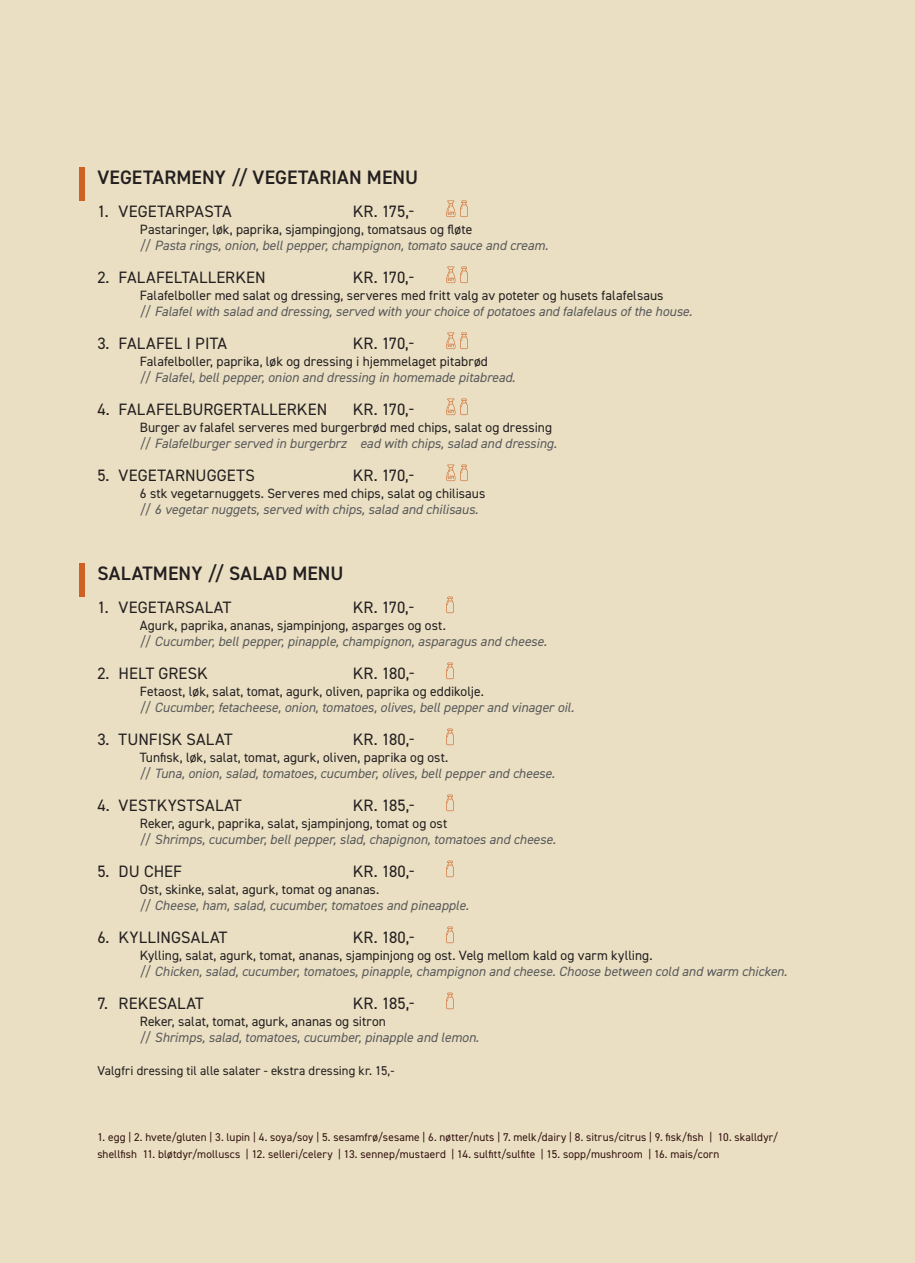
<style>
.page{position:relative;width:915px;height:1263px;background:#fff}
.page>*{position:absolute;margin:0;border:0;box-sizing:border-box;transform-origin:0 0}
.Små_overskrifter{font:600 19.5px "DIN2014";letter-spacing:.01em;color:#231f20}
.Meny_overskrift{font:16.5px "DIN2014";letter-spacing:.005em;color:#231f20}
.Menytekst_engelsk{font:italic 13.5px "DIN2014";color:#57585a}
.Menytekst_norsk{font:13.5px "DIN2014";letter-spacing:.005em;color:#231f20}
.Meny_overskrift-2{font:13.5px "DIN2014";letter-spacing:.005em;color:#231f20}
.Meny_overskrift-3{font:italic 13.5px "DIN2014";color:#57585a}
.Ekstrainfo{font:12.75px "DIN2014";letter-spacing:.005em;color:#231f20}
.Allergener_smått{font:11.25px/16.5px "DIN2014";letter-spacing:.01em;color:#32110f}
</style>
<div class="page">
<div style="left:0;top:0;width:914px;height:1263px;background:#eadfc2"></div>
<div style="left:79px;top:168px;width:6px;height:33px;background:#ce6123"></div>
<div style="left:79px;top:564px;width:6px;height:33px;background:#ce6123"></div>
<svg style="left:446px;top:201px;width:21px;height:16px"></svg>
<svg style="left:446px;top:267px;width:21px;height:16px"></svg>
<svg style="left:446px;top:333px;width:21px;height:16px"></svg>
<svg style="left:446px;top:399px;width:21px;height:16px"></svg>
<svg style="left:446px;top:465px;width:21px;height:16px"></svg>
<svg style="left:446px;top:597px;width:7px;height:16px"></svg>
<svg style="left:446px;top:729px;width:7px;height:16px"></svg>
<svg style="left:446px;top:861px;width:7px;height:16px"></svg>
<svg style="left:446px;top:663px;width:7px;height:16px"></svg>
<svg style="left:446px;top:795px;width:7px;height:16px"></svg>
<svg style="left:446px;top:927px;width:7px;height:16px"></svg>
<svg style="left:446px;top:993px;width:7px;height:16px"></svg>
<p class="Små_overskrifter" style="left:97px;top:164px;width:322px">VEGETARMENY // VEGETARIAN MENU</p>
<p class="Meny_overskrift" style="left:97px;top:201px;width:136px">1. VEGETARPASTA</p>
<p class="Meny_overskrift" style="left:352px;top:201px;width:63px">KR. 175,-</p>
<p class="Menytekst_norsk" style="left:140px;top:220px;width:334px">Pastaringer, løk, paprika, sjampingjong, tomatsaus og fløte</p>
<p class="Menytekst_engelsk" style="left:140px;top:237px;width:409px">// Pasta rings, onion, bell pepper, champignon, tomato sauce and cream.</p>
<p class="Meny_overskrift" style="left:97px;top:267px;width:170px">2. FALAFELTALLERKEN</p>
<p class="Meny_overskrift" style="left:352px;top:267px;width:63px">KR. 170,-</p>
<p class="Menytekst_norsk" style="left:140px;top:286px;width:525px">Falafelboller med salat og dressing, serveres med fritt valg av poteter og husets falafelsaus</p>
<p class="Menytekst_engelsk" style="left:140px;top:303px;width:554px">// Falafel with salad and dressing, served with your choice of potatoes and falafelaus of the house.</p>
<p class="Meny_overskrift" style="left:97px;top:333px;width:131px">3. FALAFEL I PITA</p>
<p class="Meny_overskrift" style="left:352px;top:333px;width:63px">KR. 170,-</p>
<p class="Menytekst_norsk" style="left:140px;top:352px;width:349px">Falafelboller, paprika, løk og dressing i hjemmelaget pitabrød</p>
<p class="Menytekst_engelsk" style="left:140px;top:369px;width:377px">// Falafel, bell pepper, onion and dressing in homemade pitabread.</p>
<p class="Meny_overskrift" style="left:97px;top:399px;width:231px">4. FALAFELBURGERTALLERKEN</p>
<p class="Meny_overskrift" style="left:352px;top:399px;width:63px">KR. 170,-</p>
<p class="Menytekst_norsk" style="left:140px;top:418px;width:413px">Burger av falafel serveres med burgerbrød med chips, salat og dressing</p>
<p class="Menytekst_engelsk" style="left:140px;top:435px;width:418px">// Falafelburger served in burgerbrz ead with chips, salad and dressing.</p>
<p class="Meny_overskrift" style="left:97px;top:465px;width:159px">5. VEGETARNUGGETS</p>
<p class="Meny_overskrift" style="left:352px;top:465px;width:63px">KR. 170,-</p>
<p class="Meny_overskrift-2" style="left:140px;top:484px;width:347px">6 stk vegetarnuggets. Serveres med chips, salat og chilisaus</p>
<p class="Meny_overskrift-3" style="left:140px;top:501px;width:340px">// 6 vegetar nuggets, served with chips, salad and chilisaus.</p>
<p class="Små_overskrifter" style="left:97px;top:560px;width:247px">SALATMENY // SALAD MENU</p>
<p class="Meny_overskrift" style="left:97px;top:597px;width:135px">1. VEGETARSALAT</p>
<p class="Meny_overskrift" style="left:352px;top:597px;width:63px">KR. 170,-</p>
<p class="Menytekst_norsk" style="left:140px;top:616px;width:307px">Agurk, paprika, ananas, sjampinjong, asparges og ost.</p>
<p class="Menytekst_engelsk" style="left:140px;top:633px;width:408px">// Cucumber, bell pepper, pinapple, champignon, asparagus and cheese.</p>
<p class="Meny_overskrift" style="left:97px;top:663px;width:112px">2. HELT GRESK</p>
<p class="Meny_overskrift" style="left:352px;top:663px;width:63px">KR. 180,-</p>
<p class="Menytekst_norsk" style="left:140px;top:682px;width:345px">Fetaost, løk, salat, tomat, agurk, oliven, paprika og eddikolje.</p>
<p class="Menytekst_engelsk" style="left:140px;top:699px;width:435px">// Cucumber, fetacheese, onion, tomatoes, olives, bell pepper and vinager oil.</p>
<p class="Meny_overskrift" style="left:97px;top:729px;width:137px">3. TUNFISK SALAT</p>
<p class="Meny_overskrift" style="left:352px;top:729px;width:63px">KR. 180,-</p>
<p class="Menytekst_norsk" style="left:140px;top:748px;width:310px">Tunfisk, løk, salat, tomat, agurk, oliven, paprika og ost.</p>
<p class="Menytekst_engelsk" style="left:140px;top:765px;width:416px">// Tuna, onion, salad, tomatoes, cucumber, olives, bell pepper and cheese.</p>
<p class="Meny_overskrift" style="left:97px;top:795px;width:146px">4. VESTKYSTSALAT</p>
<p class="Meny_overskrift" style="left:352px;top:795px;width:63px">KR. 185,-</p>
<p class="Menytekst_norsk" style="left:140px;top:814px;width:309px">Reker, agurk, paprika, salat, sjampinjong, tomat og ost</p>
<p class="Menytekst_engelsk" style="left:140px;top:831px;width:417px">// Shrimps, cucumber, bell pepper, slad, chapignon, tomatoes and cheese.</p>
<p class="Meny_overskrift" style="left:97px;top:861px;width:86px">5. DU CHEF</p>
<p class="Meny_overskrift" style="left:352px;top:861px;width:63px">KR. 180,-</p>
<p class="Menytekst_norsk" style="left:140px;top:880px;width:241px">Ost, skinke, salat, agurk, tomat og ananas.</p>
<p class="Menytekst_engelsk" style="left:140px;top:897px;width:330px">// Cheese, ham, salad, cucumber, tomatoes and pineapple.</p>
<p class="Meny_overskrift" style="left:97px;top:927px;width:131px">6. KYLLINGSALAT</p>
<p class="Meny_overskrift" style="left:352px;top:927px;width:63px">KR. 180,-</p>
<p class="Menytekst_norsk" style="left:140px;top:946px;width:514px">Kylling, salat, agurk, tomat, ananas, sjampinjong og ost. Velg mellom kald og varm kylling.</p>
<p class="Menytekst_engelsk" style="left:140px;top:963px;width:648px">// Chicken, salad, cucumber, tomatoes, pinapple, champignon and cheese. Choose between cold and warm chicken.</p>
<p class="Meny_overskrift" style="left:97px;top:993px;width:108px">7. REKESALAT</p>
<p class="Meny_overskrift" style="left:352px;top:993px;width:63px">KR. 185,-</p>
<p class="Menytekst_norsk" style="left:140px;top:1012px;width:247px">Reker, salat, tomat, agurk, ananas og sitron</p>
<p class="Menytekst_engelsk" style="left:140px;top:1029px;width:340px">// Shrimps, salad, tomatoes, cucumber, pinapple and lemon.</p>
<p class="Ekstrainfo" style="left:97px;top:1063px;width:298px">Valgfri dressing til alle salater - ekstra dressing kr. 15,-</p>
<p class="Allergener_smått" style="left:97px;top:1129px;width:682px">1. egg | 2. hvete/gluten | 3. lupin | 4. soya/soy | 5. sesamfrø/sesame | 6. nøtter/nuts | 7. melk/dairy | 8. sitrus/citrus | 9. fisk/fish | 10. skalldyr/ shellfish 11. bløtdyr/molluscs | 12. selleri/celery | 13. sennep/mustaerd | 14. sulfitt/sulfite | 15. sopp/mushroom | 16. mais/corn</p>
</div>
